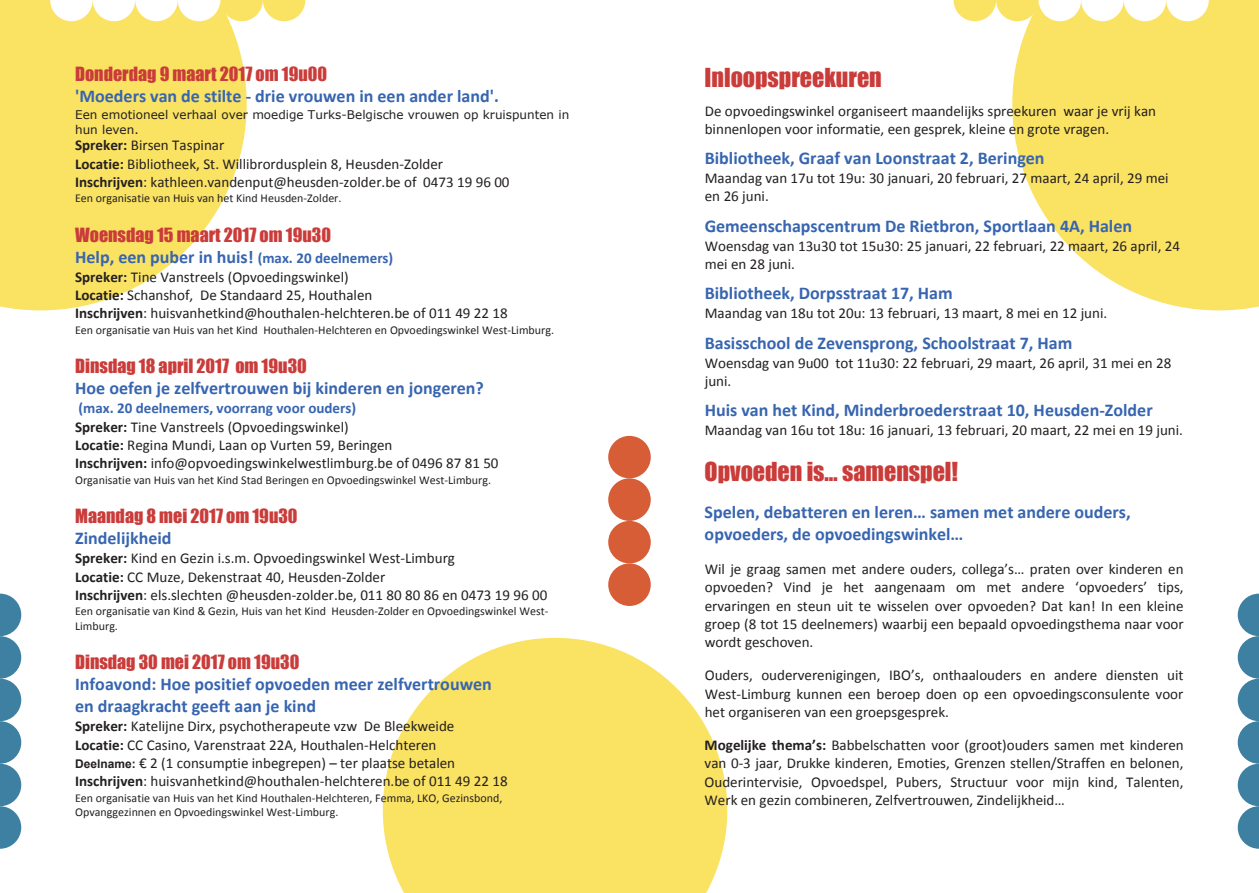
<style>
.page{position:relative;width:1259px;height:893px;background:#fff}
.page>*{position:absolute;margin:0;border:0;box-sizing:border-box;transform-origin:0 0}
.t1{font:24px "Impact";color:#ca3c3a}
.t2{font:700 18px/21.9px "Calibri";color:#3765b0}
.t3{font:18px "Impact";color:#ca3c3a}
.t4{font:15px/18.3px "Calibri";color:#231f20}
.t5{font:12px/14.5px "Calibri";color:#231f20}
.t6{font:12px/14.5px "Verdana";color:#231f20}
.s1{font-weight:700}
.s2{font-size:15px}
.s3{font-weight:700;color:#3765b0}
.s4{font-family:"Arial";font-weight:700;font-size:12px}
</style>
<div class="page">
<svg style="left:0;top:0;width:247px;height:310px;background:#fae577"></svg>
<svg style="left:383px;top:638px;width:344px;height:255px;fill:#fae263"></svg>
<svg style="left:50px;top:0;width:255px;height:21px"></svg>
<svg style="left:1012px;top:0;width:247px;height:310px;background:#fae577"></svg>
<svg style="left:953px;top:0;width:255px;height:21px"></svg>
<svg style="left:0;top:594px;width:21px;height:255px"></svg>
<svg style="left:1237px;top:594px;width:22px;height:255px"></svg>
<div style="left:608px;top:436px;width:43px;height:42px;background:#d75d37;border-radius:50%"></div>
<div style="left:608px;top:478px;width:43px;height:43px;background:#d75d37;border-radius:50%"></div>
<div style="left:608px;top:521px;width:43px;height:42px;background:#d75d37;border-radius:50%"></div>
<div style="left:608px;top:563px;width:43px;height:43px;background:#d75d37;border-radius:50%"></div>
<p class="t3" style="left:75px;top:60px;width:253px">Donderdag 9 maart 2017 om 19u00</p>
<p class="t2" style="left:75px;top:85px;width:425px">'Moeders van de stilte ‐ drie vrouwen in een ander land'.</p>
<p class="t6" style="left:75px;top:107px;width:496px">Een emotioneel verhaal over moedige Turks-Belgische vrouwen op kruispunten in hun leven.</p>
<p class="t4" style="left:75px;top:136px;width:436px"><span class="s1">Spreker:</span> Birsen Taspinar<br><span class="s1">Locatie:</span> Bibliotheek, St. Willibrordusplein 8, Heusden‐Zolder<br><span class="s1">Inschrijven</span>: kathleen.vandenput@heusden‐zolder.be of 0473 19 96 00</p>
<p class="t5" style="left:75px;top:191px;width:268px">Een organisatie van Huis van het Kind Heusden‐Zolder.</p>
<p class="t3" style="left:75px;top:221px;width:257px">Woensdag 15 maart 2017 om 19u30</p>
<p class="t2" style="left:75px;top:246px;width:320px">Help, een puber in huis! <span class="s2">(max. 20 deelnemers)</span></p>
<p class="t4" style="left:75px;top:268px;width:434px"><span class="s1">Spreker:</span> Tine Vanstreels (Opvoedingswinkel)<br><span class="s1">Locatie:</span> Schanshof, De Standaard 25, Houthalen<br><span class="s1">Inschrijven</span>: huisvanhetkind@houthalen‐helchteren.be of 011 49 22 18</p>
<p class="t5" style="left:75px;top:323px;width:480px">Een organisatie van Huis van het Kind Houthalen‐Helchteren en Opvoedingswinkel West‐Limburg.</p>
<p class="t3" style="left:75px;top:352px;width:233px">Dinsdag 18 april 2017 om 19u30</p>
<p class="t2" style="left:75px;top:377px;width:410px">Hoe oefen je zelfvertrouwen bij kinderen en jongeren?</p>
<p class="t4" style="left:75px;top:399px;width:425px"><span class="s3">(max. 20 deelnemers, voorrang voor ouders)<br></span><span class="s1">Spreker:</span> Tine Vanstreels (Opvoedingswinkel)<br><span class="s1">Locatie:</span> Regina Mundi, Laan op Vurten 59, Beringen<br><span class="s1">Inschrijven:</span> info@opvoedingswinkelwestlimburg.be of 0496 87 81 50</p>
<p class="t5" style="left:75px;top:472px;width:417px">Organisatie van Huis van het Kind Stad Beringen en Opvoedingswinkel West‐Limburg.</p>
<p class="t3" style="left:75px;top:502px;width:224px">Maandag 8 mei 2017 om 19u30</p>
<p class="t2" style="left:75px;top:527px;width:98px">Zindelijkheid</p>
<p class="t4" style="left:75px;top:549px;width:474px"><span class="s1">Spreker:</span> Kind en Gezin i.s.m. Opvoedingswinkel West‐Limburg<br><span class="s1">Locatie:</span> CC Muze, Dekenstraat 40, Heusden‐Zolder<br><span class="s1">Inschrijven</span>: els.slechten @heusden‐zolder.be, 011 80 80 86 en 0473 19 96 00</p>
<p class="t5" style="left:75px;top:604px;width:475px">Een organisatie van Kind &amp; Gezin, Huis van het Kind Heusden‐Zolder en Opvoedingswinkel West‐<br>Limburg.</p>
<p class="t3" style="left:75px;top:648px;width:226px">Dinsdag 30 mei 2017 om 19u30</p>
<p class="t2" style="left:75px;top:673px;width:418px">Infoavond: Hoe positief opvoeden meer zelfvertrouwen en draagkracht geeft aan je kind</p>
<p class="t4" style="left:75px;top:717px;width:434px"><span class="s1">Spreker:</span> Katelijne Dirx, psychotherapeute vzw De Bleekweide<br><span class="s1">Locatie:</span> CC Casino, Varenstraat 22A, Houthalen‐Helchteren<br><span class="s4">Deelname:</span> € 2 (1 consumptie inbegrepen) – ter plaatse betalen <span class="s1">Inschrijven</span>: huisvanhetkind@houthalen‐helchteren.be of 011 49 22 18</p>
<p class="t5" style="left:75px;top:790px;width:429px">Een organisatie van Huis van het Kind Houthalen‐Helchteren, Femma, LKO, Gezinsbond,<br>Opvanggezinnen en Opvoedingswinkel West‐Limburg.</p>
<h1 class="t1" style="left:704px;top:59px;width:179px">Inloopspreekuren</h1>
<p class="t4" style="left:705px;top:101px;width:453px">De opvoedingswinkel organiseert maandelijks spreekuren waar je vrij kan binnenlopen voor informatie, een gesprek, kleine en grote vragen.</p>
<p class="t2" style="left:705px;top:147px;width:341px">Bibliotheek, Graaf van Loonstraat 2, Beringen</p>
<p class="t4" style="left:705px;top:169px;width:465px">Maandag van 17u tot 19u: 30 januari, 20 februari, 27 maart, 24 april, 29 mei en 26 juni.</p>
<p class="t2" style="left:705px;top:215px;width:429px">Gemeenschapscentrum De Rietbron, Sportlaan 4A, Halen</p>
<p class="t4" style="left:705px;top:237px;width:477px">Woensdag van 13u30 tot 15u30: 25 januari, 22 februari, 22 maart, 26 april, 24 mei en 28 juni.</p>
<p class="t2" style="left:705px;top:282px;width:250px">Bibliotheek, Dorpsstraat 17, Ham</p>
<p class="t4" style="left:705px;top:304px;width:404px">Maandag van 18u tot 20u: 13 februari, 13 maart, 8 mei en 12 juni.</p>
<p class="t2" style="left:705px;top:332px;width:369px">Basisschool de Zevensprong, Schoolstraat 7, Ham</p>
<p class="t4" style="left:705px;top:354px;width:468px">Woensdag van 9u00 tot 11u30: 22 februari, 29 maart, 26 april, 31 mei en 28 juni.</p>
<p class="t2" style="left:705px;top:399px;width:449px">Huis van het Kind, Minderbroederstraat 10, Heusden‐Zolder</p>
<p class="t4" style="left:705px;top:421px;width:480px">Maandag van 16u tot 18u: 16 januari, 13 februari, 20 maart, 22 mei en 19 juni.</p>
<h1 class="t1" style="left:704px;top:453px;width:255px">Opvoeden is… samenspel!</h1>
<p class="t2" style="left:704px;top:501px;width:428px">Spelen, debatteren en leren… samen met andere ouders, opvoeders, de opvoedingswinkel…</p>
<p class="t4" style="left:705px;top:560px;width:480px;text-align:justify">Wil je graag samen met andere ouders, collega’s… praten over kinderen en opvoeden? Vind je het aangenaam om met andere ‘opvoeders’ tips, ervaringen en steun uit te wisselen over opvoeden? Dat kan! In een kleine groep (8 tot 15 deelnemers) waarbij een bepaald opvoedingsthema naar voor wordt geschoven.</p>
<p class="t4" style="left:704px;top:666px;width:480px;text-align:justify">Ouders, ouderverenigingen, IBO’s, onthaalouders en andere diensten uit West‐Limburg kunnen een beroep doen op een opvoedingsconsulente voor het organiseren van een groepsgesprek.</p>
<p class="t4" style="left:704px;top:736px;width:481px;text-align:justify"><span class="s1">Mogelijke thema’s:</span> Babbelschatten voor (groot)ouders samen met kinderen van 0‐3 jaar, Drukke kinderen, Emoties, Grenzen stellen/Straffen en belonen, Ouderintervisie, Opvoedspel, Pubers, Structuur voor mijn kind, Talenten, Werk en gezin combineren, Zelfvertrouwen, Zindelijkheid…</p>
</div>
